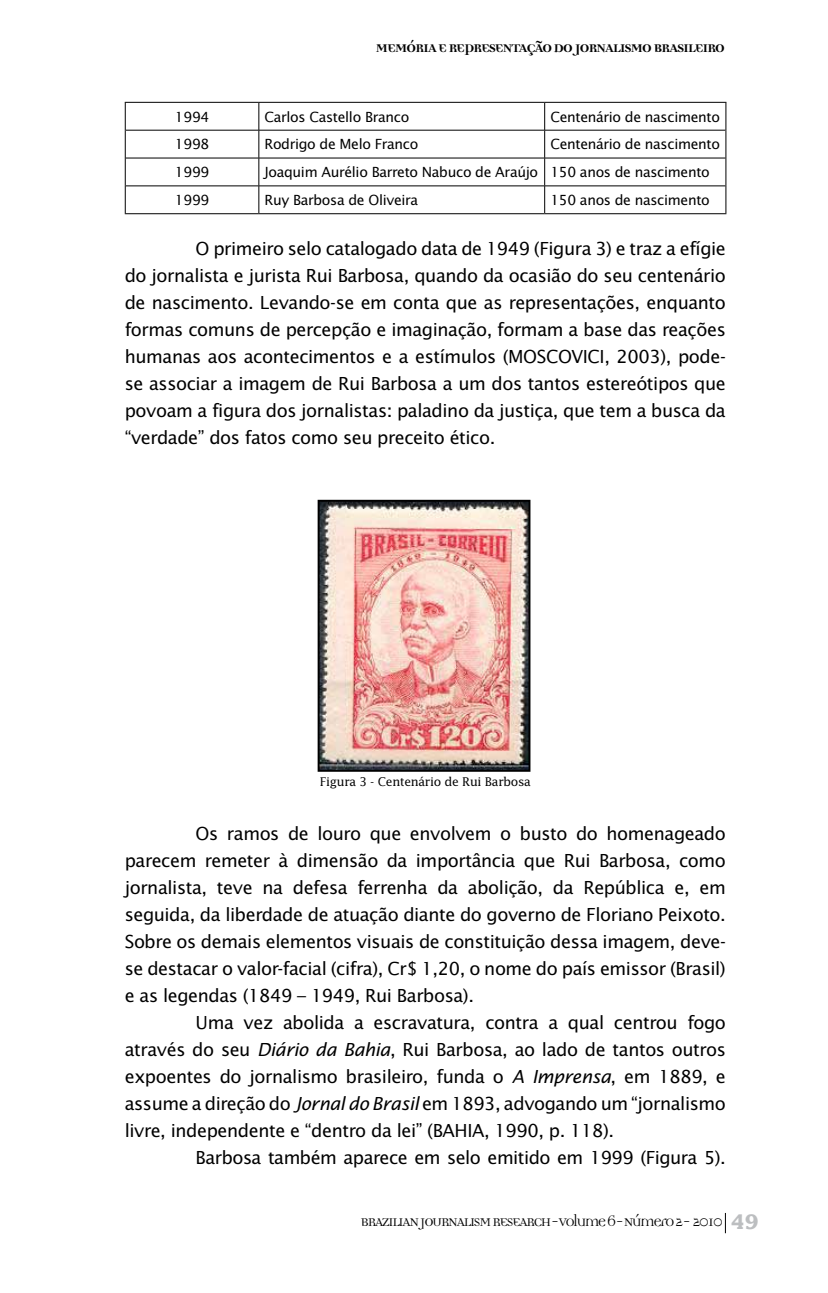
<style>
.page{position:relative;width:828px;height:1293px;background:#fff}
.page>*{position:absolute;margin:0;border:0;box-sizing:border-box;transform-origin:0 0}
.t1{font:18px/27px "Lucida Sans";letter-spacing:-.025em;color:#000;text-align:justify}
.t2{font:18px "Democratica";letter-spacing:-.1em;color:#000}
.t3{font:700 18px "Democratica";letter-spacing:-.075em;color:#000}
.t4{font:14px "Lucida Sans";letter-spacing:-.025em;color:#000}
.t5{font:12px "Lucida";letter-spacing:-.025em;color:#000}
.s1{font-style:italic}
.s2{font-family:"Lucida";font-weight:700;font-size:20px;color:#bcbec0}
</style>
<div class="page">
<svg style="left:725px;top:1213px;width:1px;height:20px"></svg>
<hr style="left:125px;top:102px;width:134px;height:1px;background:#000">
<hr style="left:259px;top:102px;width:286px;height:1px;background:#000">
<hr style="left:545px;top:102px;width:181px;height:1px;background:#000">
<hr style="left:126px;top:130px;width:133px;height:1px;background:#000">
<hr style="left:259px;top:130px;width:286px;height:1px;background:#000">
<hr style="left:545px;top:130px;width:180px;height:1px;background:#000">
<hr style="left:126px;top:158px;width:133px;height:1px;background:#000">
<hr style="left:259px;top:158px;width:286px;height:1px;background:#000">
<hr style="left:545px;top:158px;width:180px;height:1px;background:#000">
<hr style="left:126px;top:185px;width:133px;height:1px;background:#000">
<hr style="left:259px;top:185px;width:286px;height:1px;background:#000">
<svg style="left:258px;top:103px;width:1px;height:110px"></svg>
<hr style="left:545px;top:185px;width:180px;height:1px;background:#000">
<svg style="left:544px;top:103px;width:1px;height:110px"></svg>
<svg style="left:125px;top:103px;width:1px;height:110px"></svg>
<svg style="left:725px;top:103px;width:1px;height:110px"></svg>
<hr style="left:125px;top:213px;width:134px;height:1px;background:#000">
<hr style="left:259px;top:213px;width:286px;height:1px;background:#000">
<hr style="left:545px;top:213px;width:181px;height:1px;background:#000">
<img style="left:321px;top:503px;width:206px;height:266px">
<div style="left:318px;top:500px;width:212px;height:272px;border:2px solid #000"></div>
<p class="t3" style="left:376px;top:39px;width:351px">MEMÓRIA E REPRESENTAÇÃO DO JORNALISMO BRASILEIRO</p>
<p class="t4" style="left:175px;top:108px;width:36px">1994</p>
<p class="t4" style="left:264px;top:108px;width:146px">Carlos Castello Branco</p>
<p class="t4" style="left:550px;top:108px;width:171px">Centenário de nascimento</p>
<p class="t4" style="left:175px;top:136px;width:36px">1998</p>
<p class="t4" style="left:264px;top:136px;width:155px">Rodrigo de Melo Franco</p>
<p class="t4" style="left:550px;top:136px;width:171px">Centenário de nascimento</p>
<p class="t4" style="left:175px;top:164px;width:36px">1999</p>
<p class="t4" style="left:264px;top:164px;width:447px">Joaquim Aurélio Barreto Nabuco de Araújo 150 anos de nascimento</p>
<p class="t4" style="left:175px;top:192px;width:36px">1999</p>
<p class="t4" style="left:264px;top:192px;width:155px">Ruy Barbosa de Oliveira</p>
<p class="t4" style="left:550px;top:192px;width:161px">150 anos de nascimento</p>
<p class="t1" style="left:125px;top:235px;width:602px;text-indent:71px">O primeiro selo catalogado data de 1949 (Figura 3) e traz a efígie do jornalista e jurista Rui Barbosa, quando da ocasião do seu centenário de nascimento. Levando-se em conta que as representações, enquanto formas comuns de percepção e imaginação, formam a base das reações humanas aos acontecimentos e a estímulos (MOSCOVICI, 2003), pode&shy;se associar a imagem de Rui Barbosa a um dos tantos estereótipos que povoam a figura dos jornalistas: paladino da justiça, que tem a busca da “verdade” dos fatos como seu preceito ético.</p>
<p class="t5" style="left:320px;top:774px;width:213px">Figura 3 - Centenário de Rui Barbosa</p>
<p class="t1" style="left:125px;top:820px;width:603px;text-indent:71px">Os ramos de louro que envolvem o busto do homenageado parecem remeter à dimensão da importância que Rui Barbosa, como jornalista, teve na defesa ferrenha da abolição, da República e, em seguida, da liberdade de atuação diante do governo de Floriano Peixoto.<br>Sobre os demais elementos visuais de constituição dessa imagem, deve&shy;se destacar o valor-facial (cifra), Cr$ 1,20, o nome do país emissor (Brasil) e as legendas (1849 – 1949, Rui Barbosa).</p>
<p class="t1" style="left:125px;top:1009px;width:602px;text-indent:71px">Uma vez abolida a escravatura, contra a qual centrou fogo através do seu <span class="s1">Diário da Bahia</span>, Rui Barbosa, ao lado de tantos outros expoentes do jornalismo brasileiro, funda o <span class="s1">A Imprensa</span>, em 1889, e assume a direção do <span class="s1">Jornal do Brasil</span> em 1893, advogando um “jornalismo livre, independente e “dentro da lei” (BAHIA, 1990, p. 118).</p>
<p class="t1" style="left:196px;top:1144px;width:532px">Barbosa também aparece em selo emitido em 1999 (Figura 5).</p>
<p class="t2" style="left:360px;top:1213px;width:400px">BRAZILIAN JOURNALISM RESEARCH - Volume 6 - Número 2 - 2010 <span class="s2">49</span></p>
</div>
